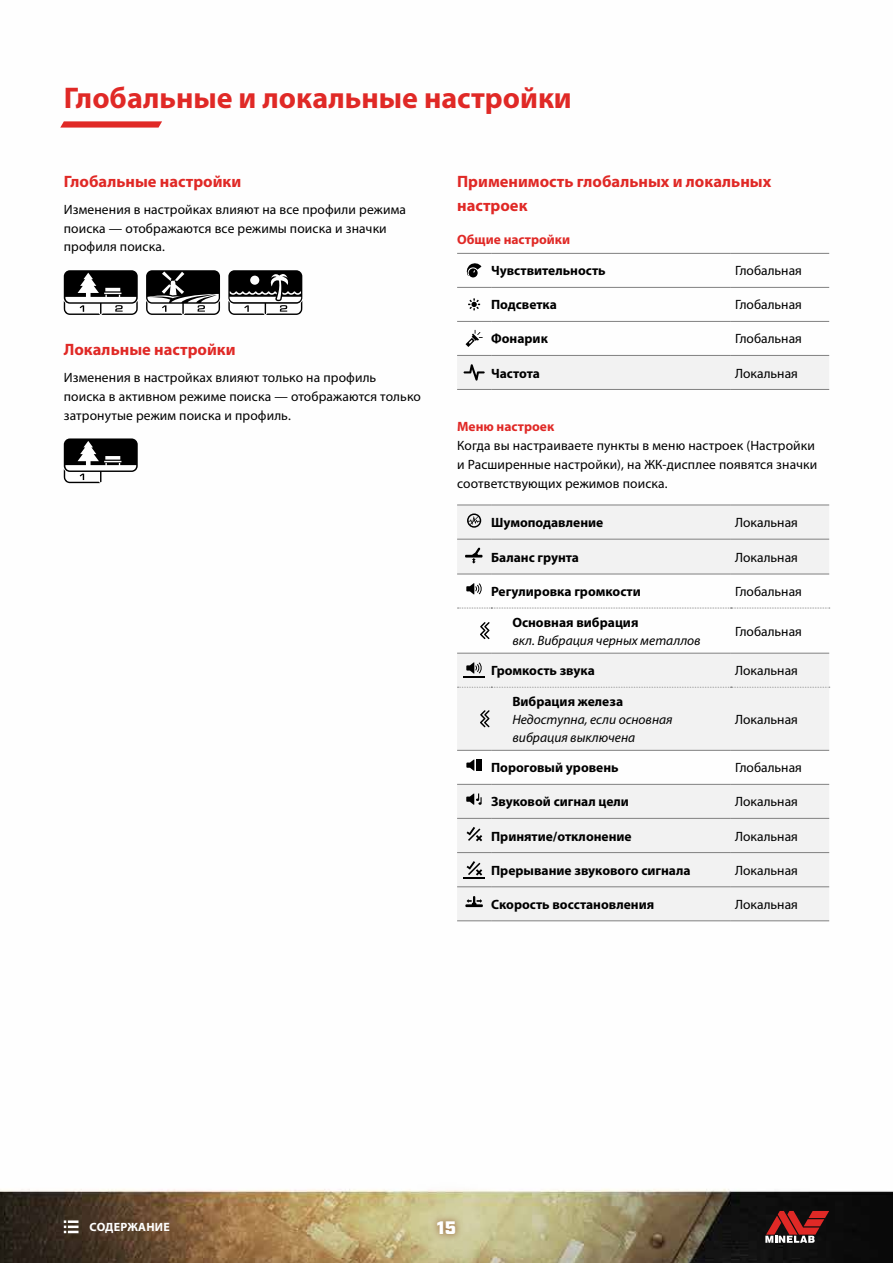
<style>
.page{position:relative;width:893px;height:1263px;background:#fff}
.page>*{position:absolute;margin:0;border:0;box-sizing:border-box;transform-origin:0 0}
.t1{font:700 30px "Myriad Pro";color:#e02926}
.t2{font:900 18px "Industry";color:#fff}
.t3{font:700 16.5px/24.8px "Myriad Pro";color:#e02926}
.t4{font:13.5px/18.8px "Myriad Pro";letter-spacing:.01em;color:#000}
.t5{font:700 13.5px "Myriad Pro";color:#000}
.t6{font:italic 13.5px/18px "Myriad Pro";color:#000}
.t7{font:700 13.5px "Myriad Pro";color:#e02926}
.t8{font:700 12px "Myriad Pro";letter-spacing:.02em;color:#fff}
</style>
<div class="page">
<img style="left:0;top:252px;width:893px;height:1011px">
<svg style="left:64px;top:1220px;width:15px;height:13px"></svg>
<svg style="left:60px;top:121px;width:102px;height:7px"></svg>
<svg style="left:398px;top:1182px;width:97px;height:81px;background:#d1cb9f"></svg>
<svg style="left:430px;top:1214px;width:33px;height:27px"></svg>
<svg style="left:765px;top:1211px;width:64px;height:32px;background:#7d3332"></svg>
<svg style="left:228px;top:270px;width:74px;height:45px"></svg>
<svg style="left:146px;top:270px;width:74px;height:45px"></svg>
<svg style="left:64px;top:270px;width:74px;height:45px"></svg>
<svg style="left:64px;top:438px;width:74px;height:45px"></svg>
<hr style="left:457px;top:389px;width:34px;height:1px;background:#808080">
<hr style="left:491px;top:389px;width:240px;height:1px;background:#808080">
<hr style="left:731px;top:389px;width:98px;height:1px;background:#808080">
<hr style="left:457px;top:253px;width:34px;height:1px;background:#808080">
<hr style="left:491px;top:253px;width:240px;height:1px;background:#808080">
<hr style="left:731px;top:253px;width:98px;height:1px;background:#808080">
<hr style="left:457px;top:287px;width:34px;height:1px;background:#808080">
<hr style="left:491px;top:287px;width:240px;height:1px;background:#808080">
<hr style="left:731px;top:287px;width:98px;height:1px;background:#808080">
<hr style="left:457px;top:321px;width:34px;height:1px;background:#808080">
<hr style="left:491px;top:321px;width:240px;height:1px;background:#808080">
<hr style="left:731px;top:321px;width:98px;height:1px;background:#808080">
<svg style="left:466px;top:262px;width:15px;height:15px"></svg>
<svg style="left:468px;top:298px;width:12px;height:12px"></svg>
<svg style="left:466px;top:330px;width:17px;height:17px"></svg>
<div style="left:457px;top:355px;width:372px;height:34px;background:#f2f2f2"></div>
<svg style="left:457px;top:506px;width:372px;height:414px;fill:#f2f2f2"></svg>
<hr style="left:457px;top:505px;width:34px;height:1px;background:#808080">
<hr style="left:491px;top:505px;width:240px;height:1px;background:#808080">
<hr style="left:731px;top:505px;width:98px;height:1px;background:#808080">
<hr style="left:457px;top:539px;width:34px;height:1px;background:#808080">
<hr style="left:491px;top:539px;width:240px;height:1px;background:#808080">
<hr style="left:731px;top:539px;width:98px;height:1px;background:#808080">
<hr style="left:457px;top:574px;width:34px;height:1px;background:#808080">
<hr style="left:491px;top:574px;width:240px;height:1px;background:#808080">
<hr style="left:731px;top:574px;width:98px;height:1px;background:#808080">
<hr style="left:457px;top:784px;width:34px;height:1px;background:#808080">
<hr style="left:491px;top:784px;width:240px;height:1px;background:#808080">
<hr style="left:731px;top:784px;width:98px;height:1px;background:#808080">
<hr style="left:457px;top:818px;width:34px;height:1px;background:#808080">
<hr style="left:491px;top:818px;width:240px;height:1px;background:#808080">
<hr style="left:731px;top:818px;width:98px;height:1px;background:#808080">
<hr style="left:457px;top:852px;width:34px;height:1px;background:#808080">
<hr style="left:491px;top:852px;width:240px;height:1px;background:#808080">
<hr style="left:731px;top:852px;width:98px;height:1px;background:#808080">
<hr style="left:457px;top:886px;width:34px;height:1px;background:#808080">
<hr style="left:491px;top:886px;width:240px;height:1px;background:#808080">
<hr style="left:731px;top:886px;width:98px;height:1px;background:#808080">
<hr style="left:457px;top:920px;width:34px;height:1px;background:#808080">
<hr style="left:491px;top:920px;width:240px;height:1px;background:#808080">
<hr style="left:731px;top:920px;width:98px;height:1px;background:#808080">
<hr style="left:457px;top:653px;width:34px;height:1px;background:#808080">
<hr style="left:491px;top:653px;width:240px;height:1px;background:#808080">
<hr style="left:731px;top:653px;width:98px;height:1px;background:#808080">
<svg style="left:457px;top:608px;width:373px;height:1px"></svg>
<hr style="left:457px;top:750px;width:34px;height:1px;background:#808080">
<hr style="left:491px;top:750px;width:240px;height:1px;background:#808080">
<hr style="left:731px;top:750px;width:98px;height:1px;background:#808080">
<svg style="left:457px;top:687px;width:373px;height:1px"></svg>
<svg style="left:467px;top:513px;width:14px;height:15px"></svg>
<svg style="left:465px;top:547px;width:18px;height:16px"></svg>
<svg style="left:466px;top:583px;width:16px;height:12px"></svg>
<svg style="left:480px;top:622px;width:10px;height:17px"></svg>
<svg style="left:463px;top:662px;width:22px;height:16px"></svg>
<svg style="left:480px;top:710px;width:10px;height:17px"></svg>
<svg style="left:466px;top:759px;width:16px;height:12px"></svg>
<svg style="left:466px;top:793px;width:16px;height:12px"></svg>
<svg style="left:467px;top:827px;width:15px;height:14px"></svg>
<svg style="left:463px;top:861px;width:22px;height:17px"></svg>
<svg style="left:465px;top:896px;width:18px;height:11px"></svg>
<h1 class="t1" style="left:64px;top:78px;width:510px">Глобальные и локальные настройки</h1>
<p class="t3" style="left:64px;top:168px;width:179px">Глобальные настройки</p>
<p class="t4" style="left:64px;top:200px;width:344px">Изменения в настройках влияют на все профили режима поиска — отображаются все режимы поиска и значки профиля поиска.</p>
<p class="t3" style="left:64px;top:336px;width:173px">Локальные настройки</p>
<p class="t4" style="left:64px;top:368px;width:359px">Изменения в настройках влияют только на профиль поиска в активном режиме поиска — отображаются только затронутые режим поиска и профиль.</p>
<p class="t3" style="left:457px;top:168px;width:316px">Применимость глобальных и локальных настроек</p>
<p class="t7" style="left:457px;top:231px;width:115px">Общие настройки</p>
<p class="t5" style="left:491px;top:262px;width:116px">Чувствительность</p>
<p class="t4" style="left:735px;top:261px;width:68px">Глобальная</p>
<p class="t5" style="left:491px;top:296px;width:67px">Подсветка</p>
<p class="t4" style="left:735px;top:295px;width:68px">Глобальная</p>
<p class="t5" style="left:491px;top:330px;width:58px">Фонарик</p>
<p class="t4" style="left:735px;top:329px;width:68px">Глобальная</p>
<p class="t5" style="left:491px;top:364px;width:50px">Частота</p>
<p class="t4" style="left:735px;top:363px;width:64px">Локальная</p>
<p class="t7" style="left:457px;top:418px;width:99px">Меню настроек</p>
<p class="t4" style="left:457px;top:436px;width:362px">Когда вы настраиваете пункты в меню настроек (Настройки и Расширенные настройки), на ЖК-дисплее появятся значки соответствующих режимов поиска.</p>
<p class="t5" style="left:491px;top:514px;width:114px">Шумоподавление</p>
<p class="t4" style="left:735px;top:513px;width:64px">Локальная</p>
<p class="t5" style="left:491px;top:548px;width:89px">Баланс грунта</p>
<p class="t4" style="left:735px;top:547px;width:64px">Локальная</p>
<p class="t5" style="left:491px;top:583px;width:151px">Регулировка громкости</p>
<p class="t4" style="left:735px;top:582px;width:68px">Глобальная</p>
<p class="t5" style="left:512px;top:613px;width:128px">Основная вибрация</p>
<p class="t6" style="left:512px;top:631px;width:190px">вкл. Вибрация черных металлов</p>
<p class="t4" style="left:735px;top:621px;width:68px">Глобальная</p>
<p class="t5" style="left:491px;top:662px;width:105px">Громкость звука</p>
<p class="t4" style="left:735px;top:661px;width:64px">Локальная</p>
<p class="t5" style="left:512px;top:692px;width:112px">Вибрация железа</p>
<p class="t6" style="left:512px;top:710px;width:162px">Недоступна, если основная вибрация выключена</p>
<p class="t4" style="left:735px;top:710px;width:64px">Локальная</p>
<p class="t5" style="left:491px;top:759px;width:129px">Пороговый уровень</p>
<p class="t4" style="left:735px;top:758px;width:68px">Глобальная</p>
<p class="t5" style="left:491px;top:793px;width:139px">Звуковой сигнал цели</p>
<p class="t4" style="left:735px;top:792px;width:64px">Локальная</p>
<p class="t5" style="left:491px;top:827px;width:142px">Принятие/отклонение</p>
<p class="t4" style="left:735px;top:826px;width:64px">Локальная</p>
<p class="t5" style="left:491px;top:861px;width:201px">Прерывание звукового сигнала</p>
<p class="t4" style="left:735px;top:861px;width:64px">Локальная</p>
<p class="t5" style="left:491px;top:895px;width:165px">Скорость восстановления</p>
<p class="t4" style="left:735px;top:895px;width:64px">Локальная</p>
<p class="t8" style="left:90px;top:1219px;width:82px">СОДЕРЖАНИЕ</p>
<h2 class="t2" style="left:437px;top:1217px;width:21px">15</h2>
</div>
